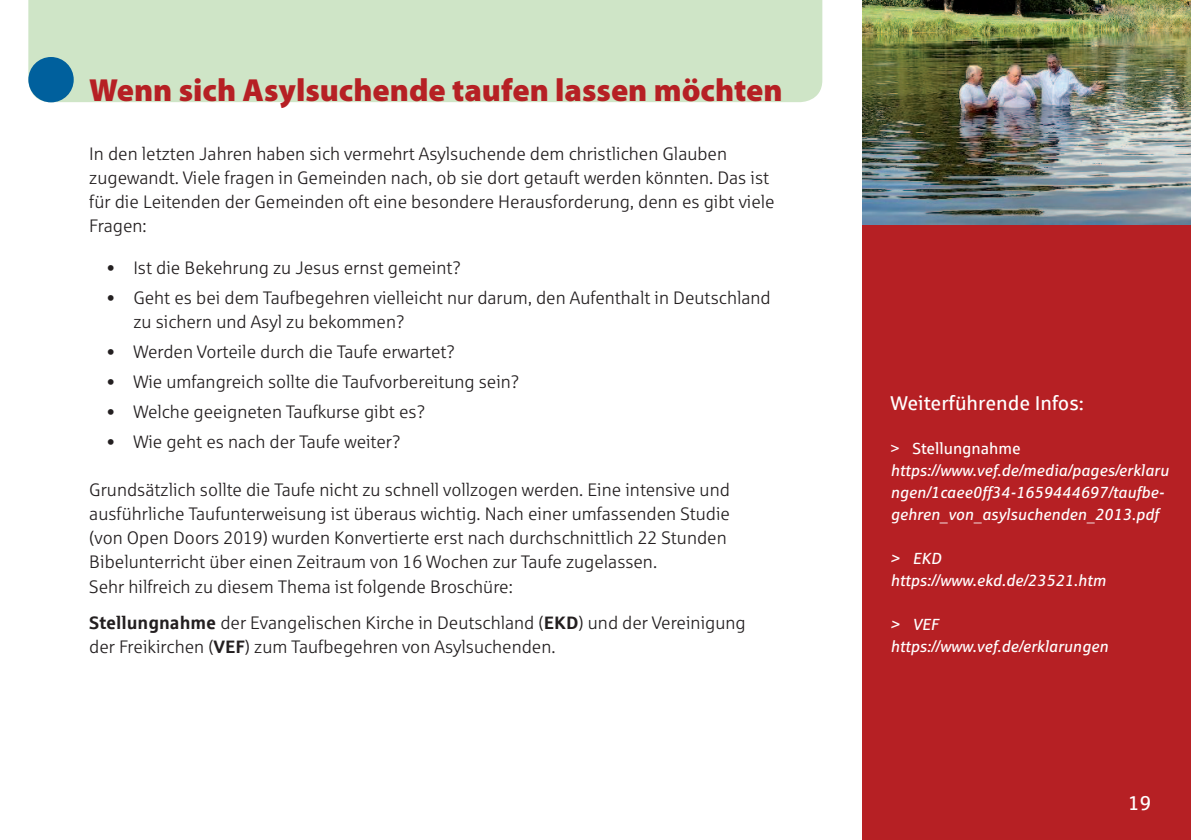
<style>
.page{position:relative;width:1191px;height:840px;background:#fff}
.page>*{position:absolute;margin:0;border:0;box-sizing:border-box;transform-origin:0 0}
.t1{font:900 32px "Myriad Pro";color:#b62024}
.t2{font:20px "Sparkasse Rg";color:#fff}
.t3{font:18px/24px "Sparkasse Lt";color:#231f20}
.t4{font:italic 16px/22px "Sparkasse Rg";color:#fff}
.t5{font:16px "Sparkasse Rg";color:#fff}
.s1{font-family:"Sparkasse Rg";font-weight:700}
</style>
<div class="page">
<div style="left:862px;top:0;width:329px;height:839px;background:#b62024"></div>
<div style="left:28px;top:0;width:794px;height:102px;background:#cfe5c7"></div>
<div style="left:28px;top:57px;width:46px;height:45px;background:#00609d;border-radius:50%"></div>
<img style="left:862px;top:0;width:329px;height:224px">
<h1 class="t1" style="left:89px;top:72px;width:695px">Wenn sich Asylsuchende taufen lassen möchten</h1>
<p class="t3" style="left:89px;top:141px;width:687px">In den letzten Jahren haben sich vermehrt Asylsuchende dem christlichen Glauben zugewandt. Viele fragen in Gemeinden nach, ob sie dort getauft werden könnten. Das ist für die Leitenden der Gemeinden oft eine besondere Herausforderung, denn es gibt viele Fragen:</p>
<p class="t3" style="left:107px;top:255px;width:355px">• Ist die Bekehrung zu Jesus ernst gemeint?</p>
<p class="t3" style="left:133px;top:285px;width:639px;text-indent:-26px">• Geht es bei dem Taufbegehren vielleicht nur darum, den Aufenthalt in Deutschland zu sichern und Asyl zu bekommen?</p>
<p class="t3" style="left:107px;top:339px;width:349px">• Werden Vorteile durch die Taufe erwartet?</p>
<p class="t3" style="left:107px;top:369px;width:414px">• Wie umfangreich sollte die Taufvorbereitung sein?</p>
<p class="t3" style="left:107px;top:399px;width:319px">• Welche geeigneten Taufkurse gibt es?</p>
<p class="t3" style="left:107px;top:429px;width:295px">• Wie geht es nach der Taufe weiter?</p>
<p class="t3" style="left:89px;top:477px;width:642px">Grundsätzlich sollte die Taufe nicht zu schnell vollzogen werden. Eine intensive und ausführliche Taufunterweisung ist überaus wichtig. Nach einer umfassenden Studie (von Open Doors 2019) wurden Konvertierte erst nach durchschnittlich 22 Stunden Bibelunterricht über einen Zeitraum von 16 Wochen zur Taufe zugelassen.<br>Sehr hilfreich zu diesem Thema ist folgende Broschüre:</p>
<p class="t3" style="left:89px;top:609px;width:658px"><span class="s1">Stellungnahme</span> der Evangelischen Kirche in Deutschland (<span class="s1">EKD</span>) und der Vereinigung der Freikirchen (<span class="s1">VEF</span>) zum Taufbegehren von Asylsuchenden.</p>
<p class="t2" style="left:890px;top:390px;width:195px">Weiterführende Infos:</p>
<p class="t5" style="left:890px;top:438px;width:132px">&gt; Stellungnahme</p>
<p class="t4" style="left:890px;top:458px;width:280px">https://www.vef.de/media/pages/erklaru ngen/1caee0ff34-1659444697/taufbe&shy;gehren_von_asylsuchenden_2013.pdf</p>
<p class="t4" style="left:890px;top:546px;width:217px">&gt; EKD https://www.ekd.de/23521.htm</p>
<p class="t4" style="left:890px;top:612px;width:219px">&gt; VEF https://www.vef.de/erklarungen</p>
<p class="t2" style="left:1128px;top:789px;width:25px">19</p>
</div>
